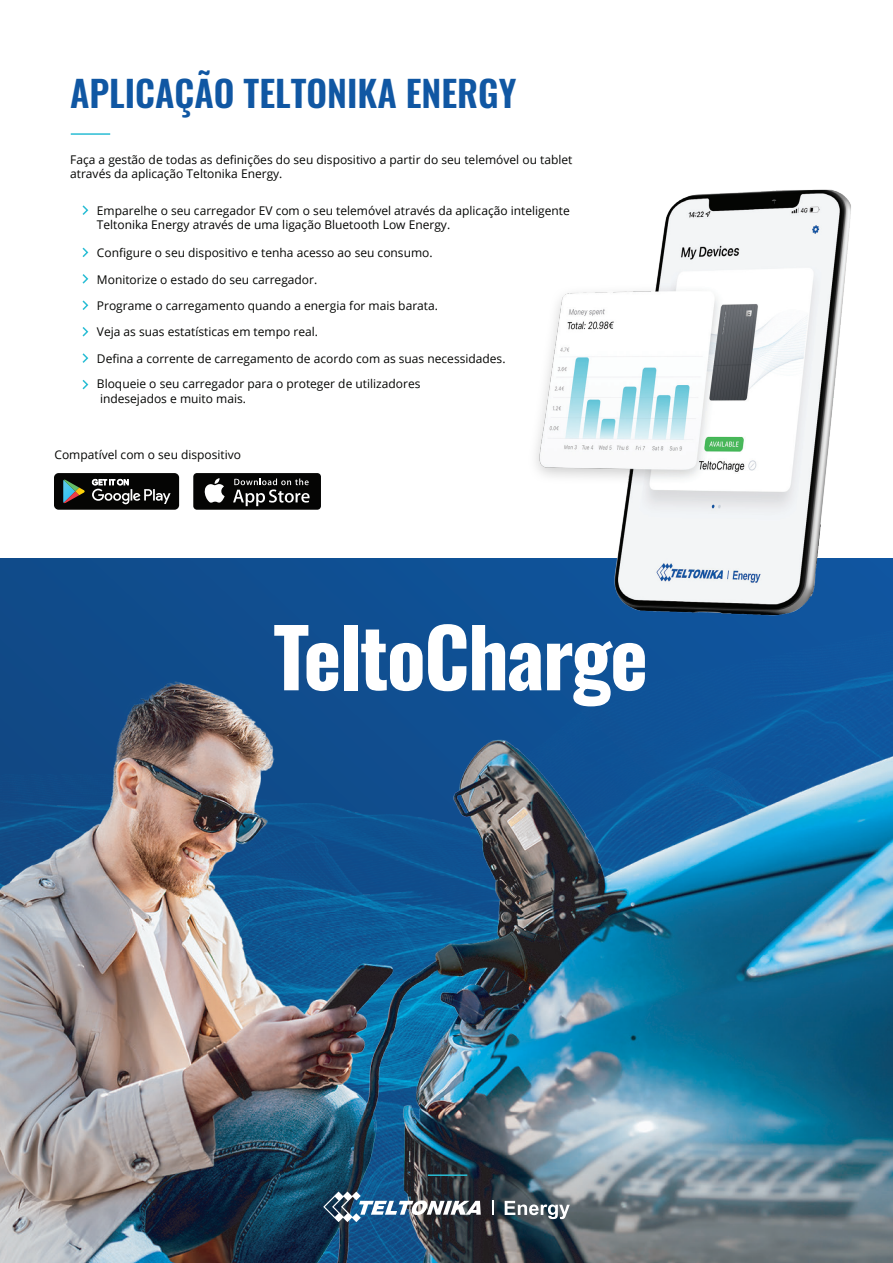
<style>
.page{position:relative;width:893px;height:1263px;background:#fff}
.page>*{position:absolute;margin:0;border:0;box-sizing:border-box;transform-origin:0 0}
.t1{font:80.55px "Oswald";letter-spacing:-.02em;color:#fff}
.t2{font:36px "Oswald";color:#1057a3}
.t3{font:12px/14.4px "Open Sans";color:#040503}
</style>
<div class="page">
<hr style="left:71px;top:133px;width:39px;height:2px;background:#29bdd4">
<svg style="left:82px;top:380px;width:7px;height:10px"></svg>
<svg style="left:82px;top:353px;width:7px;height:10px"></svg>
<svg style="left:82px;top:327px;width:7px;height:10px"></svg>
<svg style="left:82px;top:300px;width:7px;height:10px"></svg>
<svg style="left:82px;top:274px;width:7px;height:10px"></svg>
<svg style="left:82px;top:247px;width:7px;height:10px"></svg>
<svg style="left:82px;top:205px;width:7px;height:10px"></svg>
<div style="left:0;top:559px;width:893px;height:704px;background:#104e8f"></div>
<div style="left:669px;top:630px;width:224px;height:48px;background:#0f549d"></div>
<img style="left:0;top:678px;width:893px;height:585px">
<hr style="left:428px;top:1174px;width:39px;height:2px;background:#29bdd4">
<img style="left:514px;top:189px;width:353px;height:454px">
<img style="left:323px;top:1191px;width:158px;height:31px">
<svg style="left:492px;top:1201px;width:2px;height:14px"></svg>
<svg style="left:505px;top:1201px;width:65px;height:18px"></svg>
<div style="left:193px;top:473px;width:128px;height:37px;background:#050504;border-radius:4px"></div>
<svg style="left:204px;top:478px;width:21px;height:25px"></svg>
<svg style="left:233px;top:478px;width:77px;height:28px"></svg>
<div style="left:54px;top:473px;width:125px;height:37px;background:#050504;border-radius:5px"></div>
<svg style="left:92px;top:479px;width:79px;height:25px"></svg>
<svg style="left:63px;top:480px;width:22px;height:23px"></svg>
<h2 class="t2" style="left:70px;top:61px;width:448px">APLICAÇÃO TELTONIKA ENERGY</h2>
<p class="t3" style="left:70px;top:152px;width:504px">Faça a gestão de todas as definições do seu dispositivo a partir do seu telemóvel ou tablet através da aplicação Teltonika Energy.</p>
<p class="t3" style="left:97px;top:203px;width:474px">Emparelhe o seu carregador EV com o seu telemóvel através da aplicação inteligente<br>Teltonika Energy através de uma ligação Bluetooth Low Energy.</p>
<p class="t3" style="left:97px;top:245px;width:337px">Configure o seu dispositivo e tenha acesso ao seu consumo.</p>
<p class="t3" style="left:97px;top:272px;width:222px">Monitorize o estado do seu carregador.</p>
<p class="t3" style="left:97px;top:298px;width:343px">Programe o carregamento quando a energia for mais barata.</p>
<p class="t3" style="left:97px;top:324px;width:223px">Veja as suas estatísticas em tempo real.</p>
<p class="t3" style="left:97px;top:351px;width:410px">Defina a corrente de carregamento de acordo com as suas necessidades.</p>
<p class="t3" style="left:97px;top:377px;width:325px">Bloqueie o seu carregador para o proteger de utilizadores indesejados e muito mais.</p>
<p class="t3" style="left:54px;top:447px;width:188px">Compatível com o seu dispositivo</p>
<h1 class="t1" style="left:273px;top:586px;width:376px">TeltoCharge</h1>
</div>
